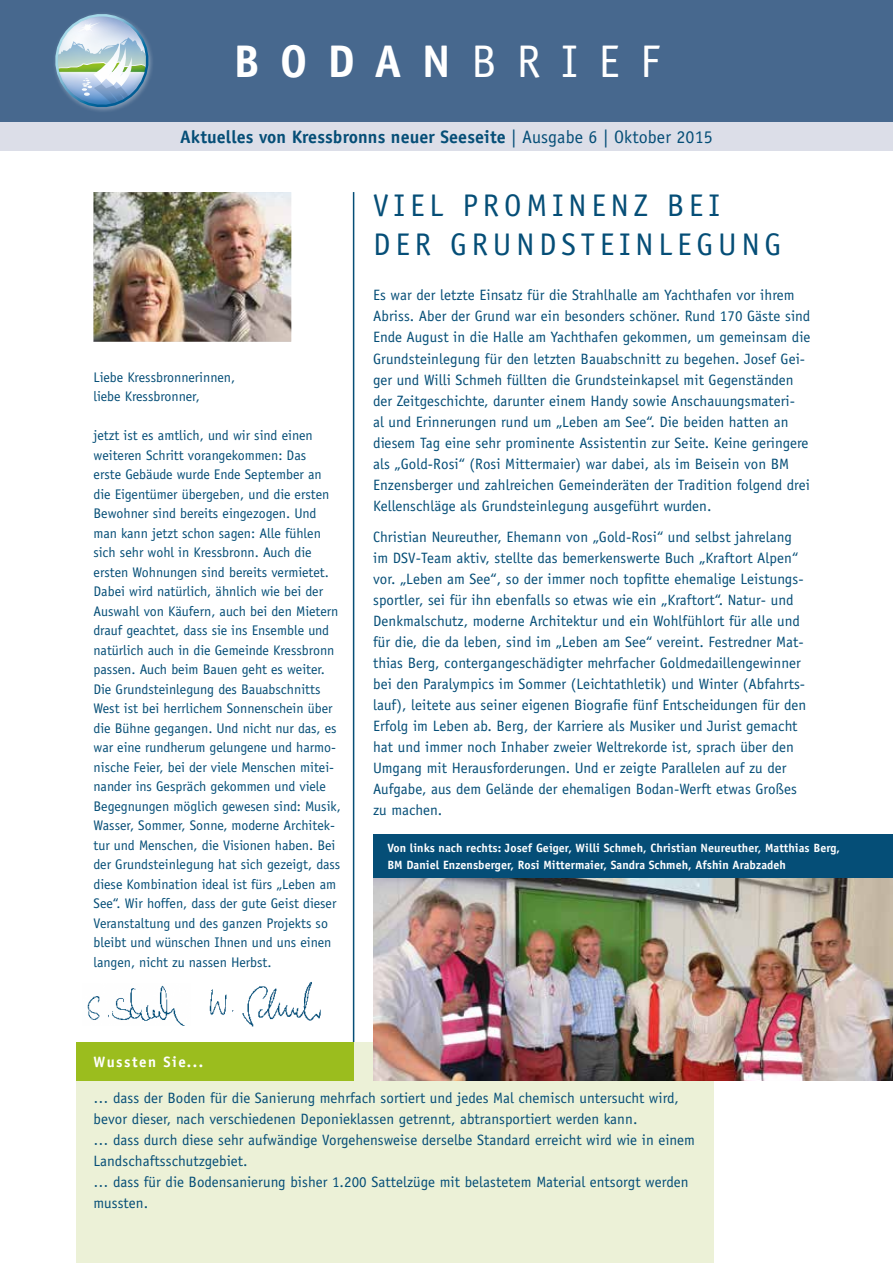
<style>
.page{position:relative;width:893px;height:1263px;background:#fff}
.page>*{position:absolute;margin:0;border:0;box-sizing:border-box;transform-origin:0 0}
.t1{font:700 45.9px "Officina Sans";letter-spacing:.445em;color:#fff}
.t2{font:31.35px/39px "Officina Sans";letter-spacing:.155em;color:#054e77}
.t3{font:700 18px "Officina Sans";letter-spacing:.005em;color:#054e77}
.t4{font:15px/21px "Officina Sans";letter-spacing:.005em;color:#054e77}
.t5{font:700 15px "Officina Sans";letter-spacing:.1em;color:#fff}
.t6{font:13.95px/19.5px "Officina Sans";color:#054e77}
.t7{font:700 12px/16.5px "Officina Sans";letter-spacing:.005em;color:#fff}
.s1{font-weight:400}
</style>
<div class="page">
<div style="left:0;top:0;width:893px;height:151px;background:#dcdee8"></div>
<div style="left:0;top:0;width:893px;height:121px;background:#47688e"></div>
<div style="left:52px;top:11px;width:102px;height:102px;background:#fff;opacity:.35"></div>
<svg style="left:52px;top:11px;width:102px;height:99px"></svg>
<hr style="left:353px;top:192px;width:1px;height:887px;background:#054e77">
<img style="left:94px;top:192px;width:197px;height:150px">
<div style="left:77px;top:1042px;width:637px;height:221px;background:#ecf1d7"></div>
<img style="left:209px;top:982px;width:112px;height:45px">
<img style="left:87px;top:985px;width:98px;height:41px">
<div style="left:373px;top:834px;width:520px;height:247px;background:#054e77"></div>
<img style="left:373px;top:879px;width:520px;height:202px">
<div style="left:77px;top:1042px;width:277px;height:39px;background:#9bbd1e"></div>
<h1 class="t1" style="left:233px;top:33px;width:428px">BODAN<span class="s1">BRIEF</span></h1>
<p class="t3" style="left:180px;top:125px;width:534px">Aktuelles von Kressbronns neuer Seeseite <span class="s1">| Ausgabe 6 | Oktober 2015</span></p>
<p class="t6" style="left:94px;top:367px;width:143px">Liebe Kressbronnerinnen, liebe Kressbronner,</p>
<p class="t6" style="left:94px;top:426px;width:249px">jetzt ist es amtlich, und wir sind einen weiteren Schritt vorangekommen: Das<br>erste Gebäude wurde Ende September an die Eigentümer übergeben, und die ersten Bewohner sind bereits eingezogen. Und man kann jetzt schon sagen: Alle fühlen sich sehr wohl in Kressbronn. Auch die ersten Wohnungen sind bereits vermietet.<br>Dabei wird natürlich, ähnlich wie bei der Auswahl von Käufern, auch bei den Mietern drauf geachtet, dass sie ins Ensemble und natürlich auch in die Gemeinde Kressbronn passen. Auch beim Bauen geht es weiter.<br>Die Grundsteinlegung des Bauabschnitts West ist bei herrlichem Sonnenschein über die Bühne gegangen. Und nicht nur das, es war eine rundherum gelungene und harmo&shy;nische Feier, bei der viele Menschen mitei&shy;nander ins Gespräch gekommen und viele Begegnungen möglich gewesen sind: Musik, Wasser, Sommer, Sonne, moderne Architek&shy;tur und Menschen, die Visionen haben. Bei der Grundsteinlegung hat sich gezeigt, dass diese Kombination ideal ist fürs „Leben am See“. Wir hoffen, dass der gute Geist dieser Veranstaltung und des ganzen Projekts so bleibt und wünschen Ihnen und uns einen langen, nicht zu nassen Herbst.</p>
<h2 class="t2" style="left:373px;top:186px;width:410px">VIEL PROMINENZ BEI<br>DER GRUNDSTEINLEGUNG</h2>
<p class="t4" style="left:373px;top:285px;width:439px">Es war der letzte Einsatz für die Strahlhalle am Yachthafen vor ihrem Abriss. Aber der Grund war ein besonders schöner. Rund 170 Gäste sind Ende August in die Halle am Yachthafen gekommen, um gemeinsam die Grundsteinlegung für den letzten Bauabschnitt zu begehen. Josef Gei&shy;ger und Willi Schmeh füllten die Grundsteinkapsel mit Gegenständen der Zeitgeschichte, darunter einem Handy sowie Anschauungsmateri-<br>al und Erinnerungen rund um „Leben am See“. Die beiden hatten an diesem Tag eine sehr prominente Assistentin zur Seite. Keine geringere als „Gold-Rosi“ (Rosi Mittermaier) war dabei, als im Beisein von BM Enzensberger und zahlreichen Gemeinderäten der Tradition folgend drei Kellenschläge als Grundsteinlegung ausgeführt wurden.</p>
<p class="t4" style="left:373px;top:526px;width:435px">Christian Neureuther, Ehemann von „Gold-Rosi“ und selbst jahrelang im DSV-Team aktiv, stellte das bemerkenswerte Buch „Kraftort Alpen“ vor. „Leben am See“, so der immer noch topfitte ehemalige Leistungs&shy;sportler, sei für ihn ebenfalls so etwas wie ein „Kraftort“. Natur- und Denkmalschutz, moderne Architektur und ein Wohlfühlort für alle und für die, die da leben, sind im „Leben am See“ vereint. Festredner Mat&shy;thias Berg, contergangeschädigter mehrfacher Goldmedaillengewinner bei den Paralympics im Sommer (Leichtathletik) und Winter (Abfahrts&shy;lauf), leitete aus seiner eigenen Biografie fünf Entscheidungen für den Erfolg im Leben ab. Berg, der Karriere als Musiker und Jurist gemacht hat und immer noch Inhaber zweier Weltrekorde ist, sprach über den Umgang mit Herausforderungen. Und er zeigte Parallelen auf zu der Aufgabe, aus dem Gelände der ehemaligen Bodan-Werft etwas Großes zu machen.</p>
<p class="t7" style="left:387px;top:840px;width:454px">Von links nach rechts: Josef Geiger, Willi Schmeh, Christian Neureuther, Matthias Berg,<br>BM Daniel Enzensberger, Rosi Mittermaier, Sandra Schmeh, Afshin Arabzadeh</p>
<p class="t5" style="left:94px;top:1053px;width:111px">Wussten Sie...</p>
<p class="t4" style="left:94px;top:1087px;width:603px">… dass der Boden für die Sanierung mehrfach sortiert und jedes Mal chemisch untersucht wird, bevor dieser, nach verschiedenen Deponieklassen getrennt, abtransportiert werden kann.<br>… dass durch diese sehr aufwändige Vorgehensweise derselbe Standard erreicht wird wie in einem Landschaftsschutzgebiet.<br>… dass für die Bodensanierung bisher 1.200 Sattelzüge mit belastetem Material entsorgt werden mussten.</p>
</div>
